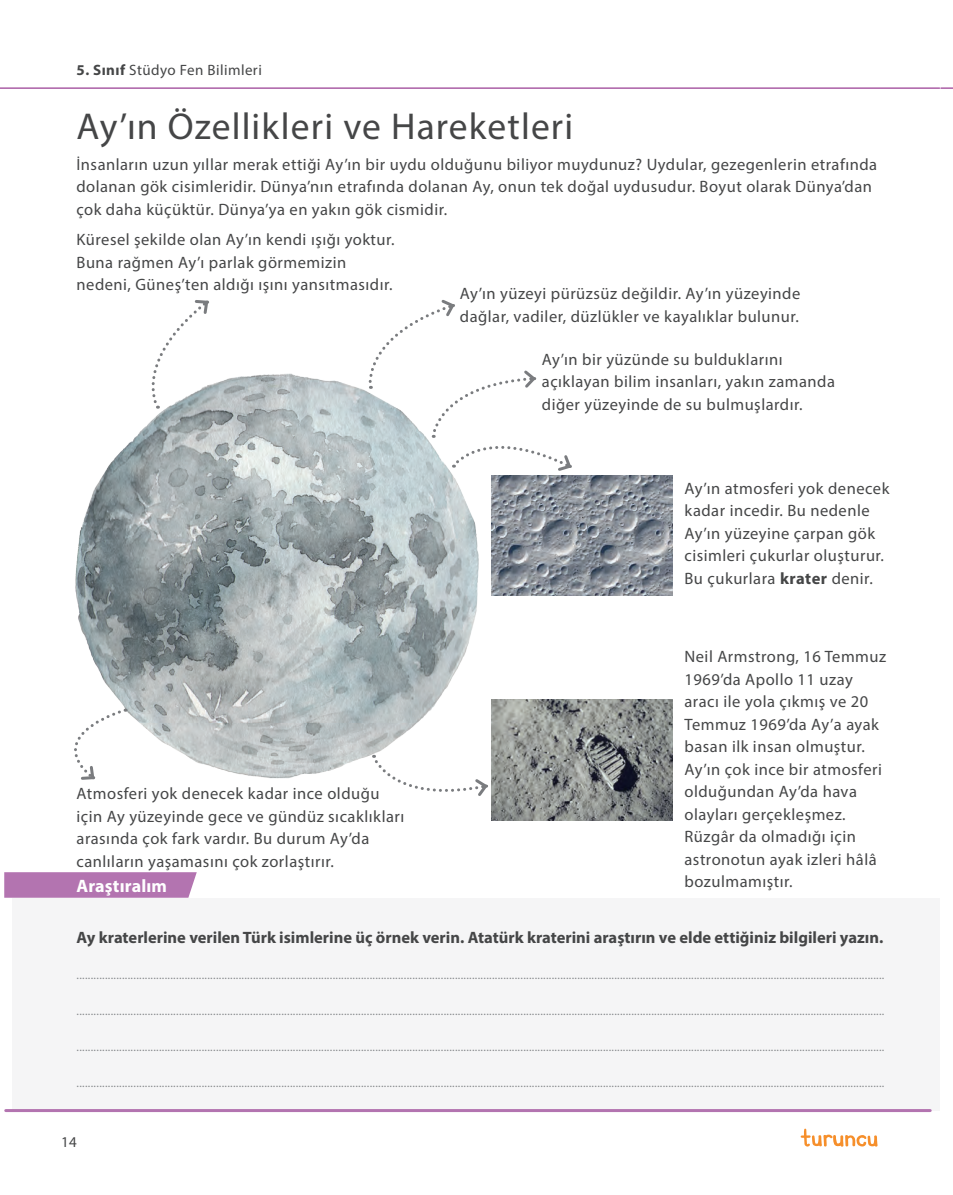
<style>
.page{position:relative;width:953px;height:1195px;background:#fff}
.page>*{position:absolute;margin:0;border:0;box-sizing:border-box;transform-origin:0 0}
.t1{font:37.5px "Myriad Pro";letter-spacing:.03em;color:#454647}
.t2{font:700 18px "Myriad Pro";letter-spacing:.01em;color:#fff}
.t3{font:16.5px/22.5px "Myriad Pro";letter-spacing:.03em;color:#454647}
.t4{font:700 16.5px "Myriad Pro";color:#454647}
.t5{font:15px "Myriad Pro";letter-spacing:.03em;color:#454647}
.t6{font:12px "Myriad Pro";color:#8a8c8f}
.s1{font-weight:700}
</style>
<div class="page">
<hr style="left:0;top:87px;width:939px;height:2px;background:#aa5fa6">
<svg style="left:940px;top:87px;width:12px;height:2px"></svg>
<svg style="left:800px;top:1128px;width:77px;height:19px"></svg>
<img style="left:75px;top:373px;width:421px;height:406px">
<svg style="left:147px;top:300px;width:63px;height:109px"></svg>
<svg style="left:367px;top:300px;width:205px;height:173px"></svg>
<svg style="left:372px;top:755px;width:118px;height:41px"></svg>
<div style="left:13px;top:898px;width:927px;height:212px;background:#f5f5f6"></div>
<hr style="left:6px;top:1109px;width:924px;height:3px;background:#b374b0">
<svg style="left:4px;top:872px;width:193px;height:26px;background:#b679b3"></svg>
<img style="left:491px;top:700px;width:181px;height:120px">
<img style="left:491px;top:475px;width:181px;height:121px">
<svg style="left:74px;top:708px;width:52px;height:72px"></svg>
<p class="t5" style="left:77px;top:61px;width:187px"><span class="s1">5. Sınıf</span> Stüdyo Fen Bilimleri</p>
<h1 class="t1" style="left:76px;top:103px;width:498px">Ay’ın Özellikleri ve Hareketleri</h1>
<p class="t3" style="left:76px;top:153px;width:802px">İnsanların uzun yıllar merak ettiği Ay’ın bir uydu olduğunu biliyor muydunuz? Uydular, gezegenlerin etrafında dolanan gök cisimleridir. Dünya’nın etrafında dolanan Ay, onun tek doğal uydusudur. Boyut olarak Dünya’dan çok daha küçüktür. Dünya’ya en yakın gök cismidir.</p>
<h3 class="t3" style="left:77px;top:228px;width:319px">Küresel şekilde olan Ay’ın kendi ışığı yoktur.<br>Buna rağmen Ay’ı parlak görmemizin nedeni, Güneş’ten aldığı ışını yansıtmasıdır.</h3>
<h3 class="t3" style="left:460px;top:282px;width:342px">Ay’ın yüzeyi pürüzsüz değildir. Ay’ın yüzeyinde dağlar, vadiler, düzlükler ve kayalıklar bulunur.</h3>
<h3 class="t3" style="left:542px;top:347px;width:294px">Ay’ın bir yüzünde su bulduklarını açıklayan bilim insanları, yakın zamanda diğer yüzeyinde de su bulmuşlardır.</h3>
<h3 class="t3" style="left:77px;top:782px;width:329px">Atmosferi yok denecek kadar ince olduğu için Ay yüzeyinde gece ve gündüz sıcaklıkları arasında çok fark vardır. Bu durum Ay’da canlıların yaşamasını çok zorlaştırır.</h3>
<h2 class="t2" style="left:77px;top:874px;width:92px">Araştıralım</h2>
<h3 class="t3" style="left:684px;top:476px;width:206px">Ay’ın atmosferi yok denecek kadar incedir. Bu nedenle<br>Ay’ın yüzeyine çarpan gök cisimleri çukurlar oluşturur.<br>Bu çukurlara <span class="s1">krater</span> denir.</h3>
<p class="t3" style="left:684px;top:645px;width:203px">Neil Armstrong, 16 Temmuz<br>1969’da Apollo 11 uzay aracı ile yola çıkmış ve 20<br>Temmuz 1969’da Ay’a ayak basan ilk insan olmuştur.<br>Ay’ın çok ince bir atmosferi olduğundan Ay’da hava olayları gerçekleşmez.<br>Rüzgâr da olmadığı için astronotun ayak izleri hâlâ bozulmamıştır.</p>
<h3 class="t4" style="left:77px;top:927px;width:808px">Ay kraterlerine verilen Türk isimlerine üç örnek verin. Atatürk kraterini araştırın ve elde ettiğiniz bilgileri yazın.</h3>
<p class="t6" style="left:77px;top:968px;width:809px">............................................................................................................................................................................................................................................................................................</p>
<p class="t6" style="left:77px;top:1004px;width:809px">............................................................................................................................................................................................................................................................................................</p>
<p class="t6" style="left:77px;top:1040px;width:809px">............................................................................................................................................................................................................................................................................................</p>
<p class="t6" style="left:77px;top:1076px;width:809px">............................................................................................................................................................................................................................................................................................</p>
<p class="t5" style="left:61px;top:1133px;width:17px">14</p>
</div>
